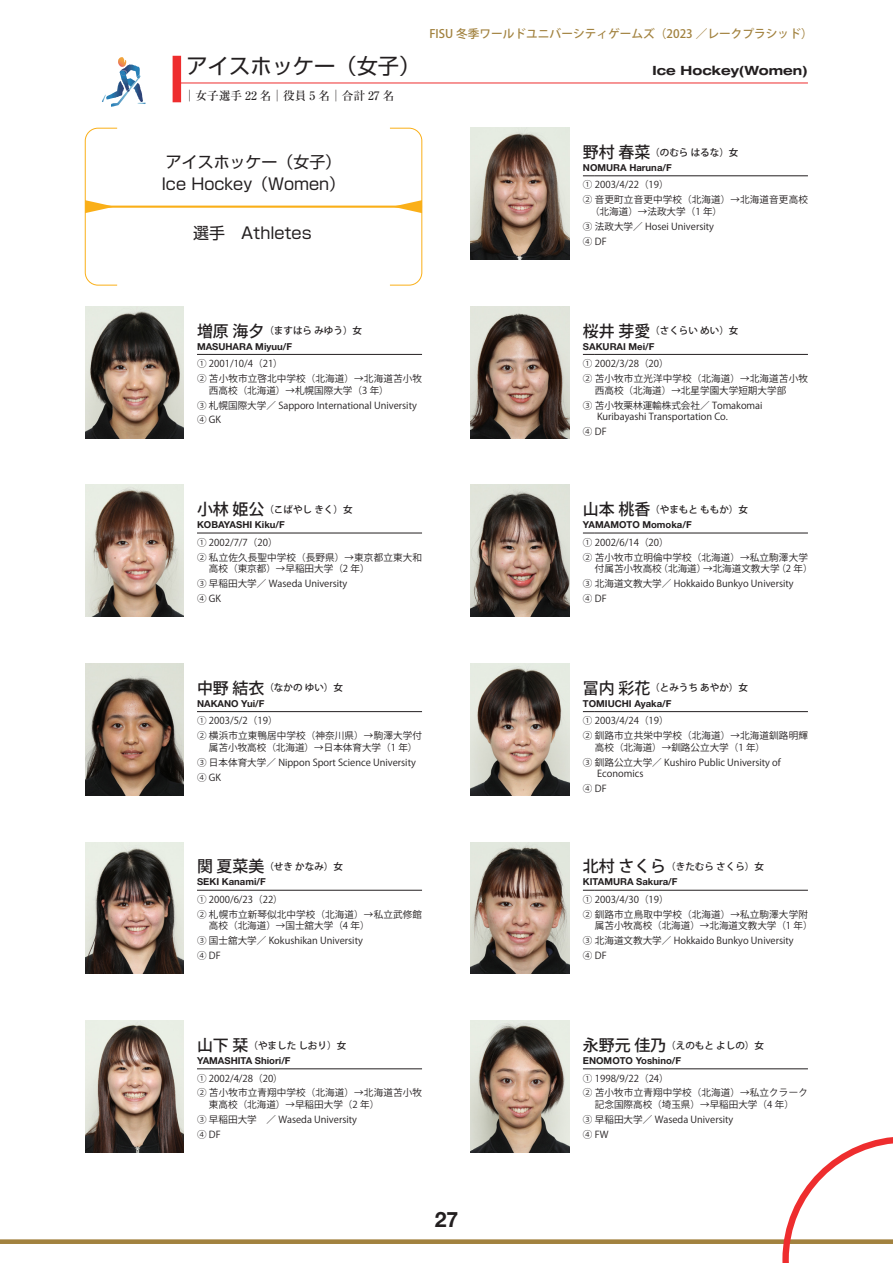
<style>
.page{position:relative;width:893px;height:1263px;background:#fff}
.page>*{position:absolute;margin:0;border:0;box-sizing:border-box;transform-origin:0 0}
.t1{font:21.3px "Shin Go Pro";color:#231f20}
.t2{font:700 21.3px "Helvetica Neue LT Std";color:#231f20}
.t3{font:15.9px "Shin Go Pro";color:#231f20}
.t4{font:700 expanded 12.75px "Helvetica Neue LT Std";color:#231f20}
.t5{font:500 11.7px "Koz Go Pro";color:#a2823f}
.t6{font:500 11.7px "Ryumin Pro";color:#231f20}
.プロフィール{font:9.6px "Koz Go Pro";color:#231f20}
.名前_英文{font:700 9.6px "Helvetica Neue LT Std";color:#231f20}
.なまえ{font:500 9.6px "Koz Go Pro";color:#231f20}
.s1{font-size:15.9px}
</style>
<div class="page">
<div style="left:0;top:1239px;width:893px;height:5px;background:#a2823f"></div>
<svg style="left:779px;top:1137px;width:114px;height:126px"></svg>
<img style="left:85px;top:306px;width:99px;height:132px">
<img style="left:85px;top:485px;width:99px;height:132px">
<img style="left:85px;top:663px;width:99px;height:132px">
<img style="left:85px;top:842px;width:99px;height:132px">
<img style="left:85px;top:1020px;width:99px;height:132px">
<img style="left:471px;top:128px;width:98px;height:131px">
<img style="left:471px;top:306px;width:98px;height:132px">
<img style="left:471px;top:485px;width:98px;height:132px">
<img style="left:471px;top:663px;width:98px;height:132px">
<img style="left:471px;top:842px;width:98px;height:132px">
<img style="left:471px;top:1020px;width:98px;height:132px">
<svg style="left:197px;top:354px;width:12px;height:1px"></svg>
<hr style="left:209px;top:354px;width:213px;height:1px;background:#231f20">
<svg style="left:197px;top:533px;width:12px;height:1px"></svg>
<hr style="left:209px;top:533px;width:213px;height:1px;background:#231f20">
<svg style="left:197px;top:711px;width:12px;height:1px"></svg>
<hr style="left:209px;top:711px;width:213px;height:1px;background:#231f20">
<svg style="left:197px;top:890px;width:12px;height:1px"></svg>
<hr style="left:209px;top:890px;width:213px;height:1px;background:#231f20">
<svg style="left:197px;top:1068px;width:12px;height:1px"></svg>
<hr style="left:209px;top:1068px;width:213px;height:1px;background:#231f20">
<svg style="left:583px;top:176px;width:12px;height:1px"></svg>
<hr style="left:595px;top:176px;width:213px;height:1px;background:#231f20">
<svg style="left:583px;top:354px;width:12px;height:1px"></svg>
<hr style="left:595px;top:354px;width:213px;height:1px;background:#231f20">
<svg style="left:583px;top:533px;width:12px;height:1px"></svg>
<hr style="left:595px;top:533px;width:213px;height:1px;background:#231f20">
<svg style="left:583px;top:711px;width:12px;height:1px"></svg>
<hr style="left:595px;top:711px;width:213px;height:1px;background:#231f20">
<svg style="left:583px;top:890px;width:12px;height:1px"></svg>
<hr style="left:595px;top:890px;width:213px;height:1px;background:#231f20">
<svg style="left:583px;top:1068px;width:12px;height:1px"></svg>
<hr style="left:595px;top:1068px;width:213px;height:1px;background:#231f20">
<div style="left:173px;top:56px;width:8px;height:46px;background:#ee2d2e"></div>
<hr style="left:179px;top:83px;width:629px;height:1px;background:#ee2d2e">
<hr style="left:85px;top:206px;width:337px;height:2px;background:#faaf18">
<svg style="left:85px;top:128px;width:33px;height:158px"></svg>
<svg style="left:389px;top:128px;width:33px;height:158px"></svg>
<svg style="left:102px;top:57px;width:43px;height:50px"></svg>
<p class="t1" style="left:187px;top:48px;width:235px">アイスホッケー（女子）</p>
<p class="t6" style="left:184px;top:86px;width:212px">│女子選手 22 名│役員 5 名│合計 27 名</p>
<p class="t3" style="left:166px;top:149px;width:177px">アイスホッケー（女子）</p>
<p class="t3" style="left:162px;top:170px;width:185px">Ice Hockey（Women）</p>
<p class="t3" style="left:193px;top:219px;width:120px">選手　Athletes</p>
<p class="t5" style="left:429px;top:26px;width:385px">FISU 冬季ワールドユニバーシティゲームズ（2023 ／レークプラシッド）</p>
<p class="t4" style="left:653px;top:62px;width:157px">Ice Hockey(Women)</p>
<p class="なまえ" style="left:583px;top:146px;width:157px"><span class="s1">野村 春菜</span>（のむら はるな）女</p>
<p class="名前_英文" style="left:583px;top:162px;width:90px">NOMURA Haruna/F</p>
<p class="プロフィール" style="left:583px;top:179px;width:87px">① 2003/4/22（19）</p>
<p class="プロフィール" style="left:583px;top:194px;width:226px">② 音更町立音更中学校（北海道）→北海道音更高校</p>
<p class="プロフィール" style="left:590px;top:205px;width:134px">（北海道）→法政大学（1 年）</p>
<p class="プロフィール" style="left:583px;top:220px;width:133px">③ 法政大学／ Hosei University</p>
<p class="プロフィール" style="left:583px;top:235px;width:25px">④ DF</p>
<p class="なまえ" style="left:197px;top:324px;width:167px"><span class="s1">増原 海夕</span>（ますはら みゆう）女</p>
<p class="名前_英文" style="left:197px;top:340px;width:96px">MASUHARA Miyuu/F</p>
<p class="プロフィール" style="left:197px;top:357px;width:87px">① 2001/10/4（21）</p>
<p class="プロフィール" style="left:197px;top:372px;width:226px">② 苫小牧市立啓北中学校（北海道）→北海道苫小牧</p>
<p class="プロフィール" style="left:209px;top:384px;width:181px">西高校（北海道）→札幌国際大学（3 年）</p>
<p class="プロフィール" style="left:197px;top:399px;width:221px">③ 札幌国際大学／ Sapporo International University</p>
<p class="プロフィール" style="left:197px;top:414px;width:26px">④ GK</p>
<p class="なまえ" style="left:197px;top:503px;width:157px"><span class="s1">小林 姫公</span>（こばやし きく）女</p>
<p class="名前_英文" style="left:197px;top:519px;width:89px">KOBAYASHI Kiku/F</p>
<p class="プロフィール" style="left:197px;top:536px;width:82px">① 2002/7/7（20）</p>
<p class="プロフィール" style="left:197px;top:551px;width:226px">② 私立佐久長聖中学校（長野県）→東京都立東大和</p>
<p class="プロフィール" style="left:209px;top:562px;width:162px">高校（東京都）→早稲田大学（2 年）</p>
<p class="プロフィール" style="left:197px;top:577px;width:152px">③ 早稲田大学／ Waseda University</p>
<p class="プロフィール" style="left:197px;top:592px;width:26px">④ GK</p>
<p class="なまえ" style="left:583px;top:324px;width:157px"><span class="s1">桜井 芽愛</span>（さくらい めい）女</p>
<p class="名前_英文" style="left:583px;top:340px;width:73px">SAKURAI Mei/F</p>
<p class="プロフィール" style="left:583px;top:357px;width:87px">① 2002/3/28（20）</p>
<p class="プロフィール" style="left:583px;top:372px;width:226px">② 苫小牧市立光洋中学校（北海道）→北海道苫小牧</p>
<p class="プロフィール" style="left:595px;top:384px;width:193px">西高校（北海道）→北星学園大学短期大学部</p>
<p class="プロフィール" style="left:583px;top:399px;width:181px">③ 苫小牧栗林運輸株式会社／ Tomakomai</p>
<p class="プロフィール" style="left:597px;top:410px;width:132px">Kuribayashi Transportation Co.</p>
<p class="プロフィール" style="left:583px;top:425px;width:25px">④ DF</p>
<p class="なまえ" style="left:583px;top:503px;width:167px"><span class="s1">山本 桃香</span>（やまもと ももか）女</p>
<p class="名前_英文" style="left:583px;top:519px;width:110px">YAMAMOTO Momoka/F</p>
<p class="プロフィール" style="left:583px;top:536px;width:87px">① 2002/6/14（20）</p>
<p class="プロフィール" style="left:583px;top:551px;width:226px">② 苫小牧市立明倫中学校（北海道）→私立駒澤大学</p>
<p class="プロフィール" style="left:595px;top:562px;width:219px">付属苫小牧高校（北海道）→北海道文教大学（2 年）</p>
<p class="プロフィール" style="left:583px;top:577px;width:212px">③ 北海道文教大学／ Hokkaido Bunkyo University</p>
<p class="プロフィール" style="left:583px;top:592px;width:25px">④ DF</p>
<p class="なまえ" style="left:197px;top:682px;width:148px"><span class="s1">中野 結衣</span>（なかの ゆい）女</p>
<p class="名前_英文" style="left:197px;top:697px;width:69px">NAKANO Yui/F</p>
<p class="プロフィール" style="left:197px;top:714px;width:82px">① 2003/5/2（19）</p>
<p class="プロフィール" style="left:197px;top:729px;width:226px">② 横浜市立東鴨居中学校（神奈川県）→駒澤大学付</p>
<p class="プロフィール" style="left:209px;top:741px;width:210px">属苫小牧高校（北海道）→日本体育大学（1 年）</p>
<p class="プロフィール" style="left:197px;top:756px;width:220px">③ 日本体育大学／ Nippon Sport Science University</p>
<p class="プロフィール" style="left:197px;top:771px;width:26px">④ GK</p>
<p class="なまえ" style="left:197px;top:860px;width:148px"><span class="s1">関 夏菜美</span>（せき かなみ）女</p>
<p class="名前_英文" style="left:197px;top:876px;width:70px">SEKI Kanami/F</p>
<p class="プロフィール" style="left:197px;top:893px;width:87px">① 2000/6/23（22）</p>
<p class="プロフィール" style="left:197px;top:908px;width:226px">② 札幌市立新琴似北中学校（北海道）→私立武修館</p>
<p class="プロフィール" style="left:209px;top:920px;width:162px">高校（北海道）→国士舘大学（4 年）</p>
<p class="プロフィール" style="left:197px;top:935px;width:167px">③ 国士舘大学／ Kokushikan University</p>
<p class="プロフィール" style="left:197px;top:949px;width:25px">④ DF</p>
<p class="なまえ" style="left:197px;top:1039px;width:151px"><span class="s1">山下 栞</span>（やました しおり）女</p>
<p class="名前_英文" style="left:197px;top:1055px;width:95px">YAMASHITA Shiori/F</p>
<p class="プロフィール" style="left:197px;top:1072px;width:87px">① 2002/4/28（20）</p>
<p class="プロフィール" style="left:197px;top:1087px;width:226px">② 苫小牧市立青翔中学校（北海道）→北海道苫小牧</p>
<p class="プロフィール" style="left:209px;top:1098px;width:172px">東高校（北海道）→早稲田大学（2 年）</p>
<p class="プロフィール" style="left:197px;top:1113px;width:161px">③ 早稲田大学　／ Waseda University</p>
<p class="プロフィール" style="left:197px;top:1128px;width:25px">④ DF</p>
<p class="t2" style="left:435px;top:1206px;width:25px">27</p>
<p class="なまえ" style="left:583px;top:682px;width:167px"><span class="s1">冨内 彩花</span>（とみうち あやか）女</p>
<p class="名前_英文" style="left:583px;top:697px;width:90px">TOMIUCHI Ayaka/F</p>
<p class="プロフィール" style="left:583px;top:714px;width:87px">① 2003/4/24（19）</p>
<p class="プロフィール" style="left:583px;top:729px;width:226px">② 釧路市立共栄中学校（北海道）→北海道釧路明輝</p>
<p class="プロフィール" style="left:595px;top:741px;width:172px">高校（北海道）→釧路公立大学（1 年）</p>
<p class="プロフィール" style="left:583px;top:756px;width:199px">③ 釧路公立大学／ Kushiro Public University of</p>
<p class="プロフィール" style="left:597px;top:768px;width:48px">Economics</p>
<p class="プロフィール" style="left:583px;top:783px;width:25px">④ DF</p>
<p class="なまえ" style="left:583px;top:860px;width:183px"><span class="s1">北村 さくら</span>（きたむら さくら）女</p>
<p class="名前_英文" style="left:583px;top:876px;width:96px">KITAMURA Sakura/F</p>
<p class="プロフィール" style="left:583px;top:893px;width:87px">① 2003/4/30（19）</p>
<p class="プロフィール" style="left:583px;top:908px;width:226px">② 釧路市立鳥取中学校（北海道）→私立駒澤大学附</p>
<p class="プロフィール" style="left:595px;top:920px;width:219px">属苫小牧高校（北海道）→北海道文教大学（1 年）</p>
<p class="プロフィール" style="left:583px;top:935px;width:212px">③ 北海道文教大学／ Hokkaido Bunkyo University</p>
<p class="プロフィール" style="left:583px;top:949px;width:25px">④ DF</p>
<p class="なまえ" style="left:583px;top:1039px;width:183px"><span class="s1">永野元 佳乃</span>（えのもと よしの）女</p>
<p class="名前_英文" style="left:583px;top:1055px;width:100px">ENOMOTO Yoshino/F</p>
<p class="プロフィール" style="left:583px;top:1072px;width:87px">① 1998/9/22（24）</p>
<p class="プロフィール" style="left:583px;top:1087px;width:226px">② 苫小牧市立青翔中学校（北海道）→私立クラーク</p>
<p class="プロフィール" style="left:595px;top:1098px;width:201px">記念国際高校（埼玉県）→早稲田大学（4 年）</p>
<p class="プロフィール" style="left:583px;top:1113px;width:152px">③ 早稲田大学／ Waseda University</p>
<p class="プロフィール" style="left:583px;top:1128px;width:27px">④ FW</p>
</div>
